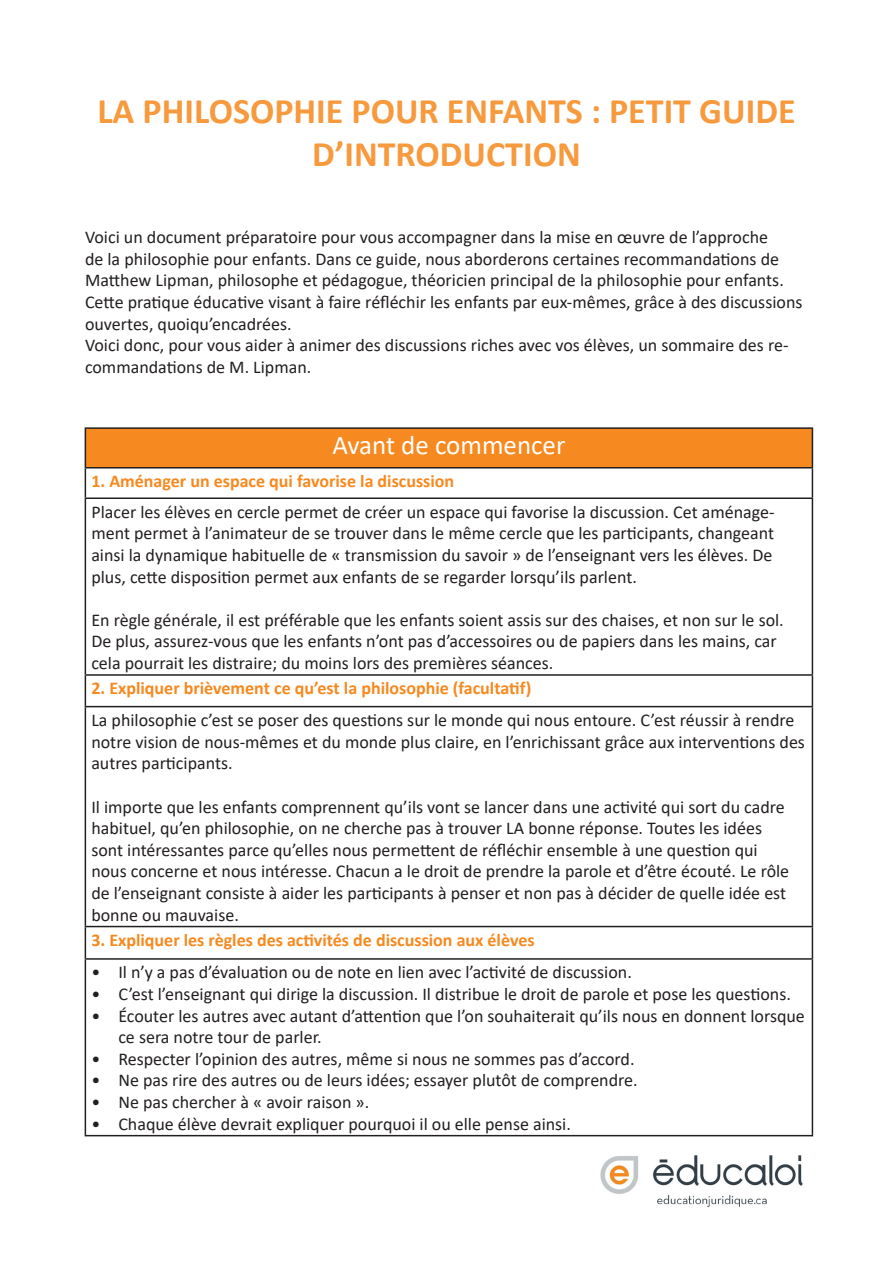
<style>
.page{position:relative;width:893px;height:1263px;background:#fff}
.page>*{position:absolute;margin:0;border:0;box-sizing:border-box;transform-origin:0 0}
.t1{font:700 36px/43.2px "Calibri";color:#f7993d;text-align:center}
.t2{font:27px "Calibri";color:#fff}
.t3{font:18px/21.6px "Calibri";color:#231f20}
.t4{font:700 18px "Calibri";color:#f6891f}
</style>
<div class="page">
<div style="left:85px;top:428px;width:727px;height:40px;background:#f6891f"></div>
<hr style="left:85px;top:427px;width:728px;height:2px;background:#231f20">
<hr style="left:85px;top:429px;width:1px;height:38px;background:#231f20">
<hr style="left:812px;top:429px;width:1px;height:38px;background:#231f20">
<hr style="left:85px;top:467px;width:728px;height:1px;background:#231f20">
<svg style="left:85px;top:468px;width:1px;height:29px"></svg>
<svg style="left:812px;top:468px;width:1px;height:29px"></svg>
<hr style="left:85px;top:497px;width:728px;height:2px;background:#231f20">
<hr style="left:85px;top:499px;width:1px;height:175px;background:#231f20">
<hr style="left:812px;top:499px;width:1px;height:175px;background:#231f20">
<hr style="left:85px;top:674px;width:728px;height:2px;background:#231f20">
<hr style="left:85px;top:676px;width:1px;height:30px;background:#231f20">
<hr style="left:812px;top:676px;width:1px;height:30px;background:#231f20">
<hr style="left:85px;top:706px;width:728px;height:1px;background:#231f20">
<hr style="left:85px;top:707px;width:1px;height:219px;background:#231f20">
<hr style="left:812px;top:707px;width:1px;height:219px;background:#231f20">
<hr style="left:85px;top:926px;width:728px;height:1px;background:#231f20">
<hr style="left:85px;top:927px;width:1px;height:31px;background:#231f20">
<hr style="left:812px;top:927px;width:1px;height:31px;background:#231f20">
<hr style="left:85px;top:958px;width:728px;height:2px;background:#231f20">
<hr style="left:85px;top:960px;width:1px;height:175px;background:#231f20">
<hr style="left:812px;top:960px;width:1px;height:175px;background:#231f20">
<hr style="left:85px;top:1135px;width:728px;height:1px;background:#231f20">
<img style="left:600px;top:1155px;width:203px;height:52px">
<p class="t1" style="left:97px;top:89px;width:700px">LA PHILOSOPHIE POUR ENFANTS : PETIT GUIDE<br>D’INTRODUCTION</p>
<p class="t3" style="left:85px;top:226px;width:719px">Voici un document préparatoire pour vous accompagner dans la mise en œuvre de l’approche<br>de la philosophie pour enfants. Dans ce guide, nous aborderons certaines recommandations de Matthew Lipman, philosophe et pédagogue, théoricien principal de la philosophie pour enfants.<br>Cette pratique éducative visant à faire réfléchir les enfants par eux-mêmes, grâce à des discussions ouvertes, quoiqu’encadrées.</p>
<p class="t3" style="left:85px;top:334px;width:705px">Voici donc, pour vous aider à animer des discussions riches avec vos élèves, un sommaire des re&shy;commandations de M. Lipman.</p>
<p class="t2" style="left:332px;top:427px;width:235px">Avant de commencer</p>
<p class="t4" style="left:91px;top:469px;width:364px">1. Aménager un espace qui favorise la discussion</p>
<p class="t3" style="left:91px;top:500px;width:685px">Placer les élèves en cercle permet de créer un espace qui favorise la discussion. Cet aménage&shy;ment permet à l’animateur de se trouver dans le même cercle que les participants, changeant ainsi la dynamique habituelle de « transmission du savoir » de l’enseignant vers les élèves. De plus, cette disposition permet aux enfants de se regarder lorsqu’ils parlent.</p>
<p class="t3" style="left:91px;top:608px;width:694px">En règle générale, il est préférable que les enfants soient assis sur des chaises, et non sur le sol.<br>De plus, assurez-vous que les enfants n’ont pas d’accessoires ou de papiers dans les mains, car cela pourrait les distraire; du moins lors des premières séances.</p>
<p class="t4" style="left:91px;top:676px;width:441px">2. Expliquer brièvement ce qu’est la philosophie (facultatif)</p>
<p class="t3" style="left:91px;top:709px;width:715px">La philosophie c’est se poser des questions sur le monde qui nous entoure. C’est réussir à rendre notre vision de nous-mêmes et du monde plus claire, en l’enrichissant grâce aux interventions des autres participants.</p>
<p class="t3" style="left:91px;top:795px;width:699px">Il importe que les enfants comprennent qu’ils vont se lancer dans une activité qui sort du cadre habituel, qu’en philosophie, on ne cherche pas à trouver LA bonne réponse. Toutes les idées sont intéressantes parce qu’elles nous permettent de réfléchir ensemble à une question qui nous concerne et nous intéresse. Chacun a le droit de prendre la parole et d’être écouté. Le rôle de l’enseignant consiste à aider les participants à penser et non pas à décider de quelle idée est bonne ou mauvaise.</p>
<p class="t4" style="left:91px;top:927px;width:445px">3. Expliquer les règles des activités de discussion aux élèves</p>
<p class="t3" style="left:91px;top:961px;width:542px">• Il n’y a pas d’évaluation ou de note en lien avec l’activité de discussion.</p>
<p class="t3" style="left:91px;top:983px;width:701px">• C’est l’enseignant qui dirige la discussion. Il distribue le droit de parole et pose les questions.</p>
<p class="t3" style="left:118px;top:1004px;width:688px;text-indent:-27px">• Écouter les autres avec autant d’attention que l’on souhaiterait qu’ils nous en donnent lorsque ce sera notre tour de parler.</p>
<p class="t3" style="left:91px;top:1047px;width:545px">• Respecter l’opinion des autres, même si nous ne sommes pas d’accord.</p>
<p class="t3" style="left:91px;top:1069px;width:548px">• Ne pas rire des autres ou de leurs idées; essayer plutôt de comprendre.</p>
<p class="t3" style="left:91px;top:1091px;width:279px">• Ne pas chercher à « avoir raison ».</p>
<p class="t3" style="left:91px;top:1112px;width:481px">• Chaque élève devrait expliquer pourquoi il ou elle pense ainsi.</p>
</div>
